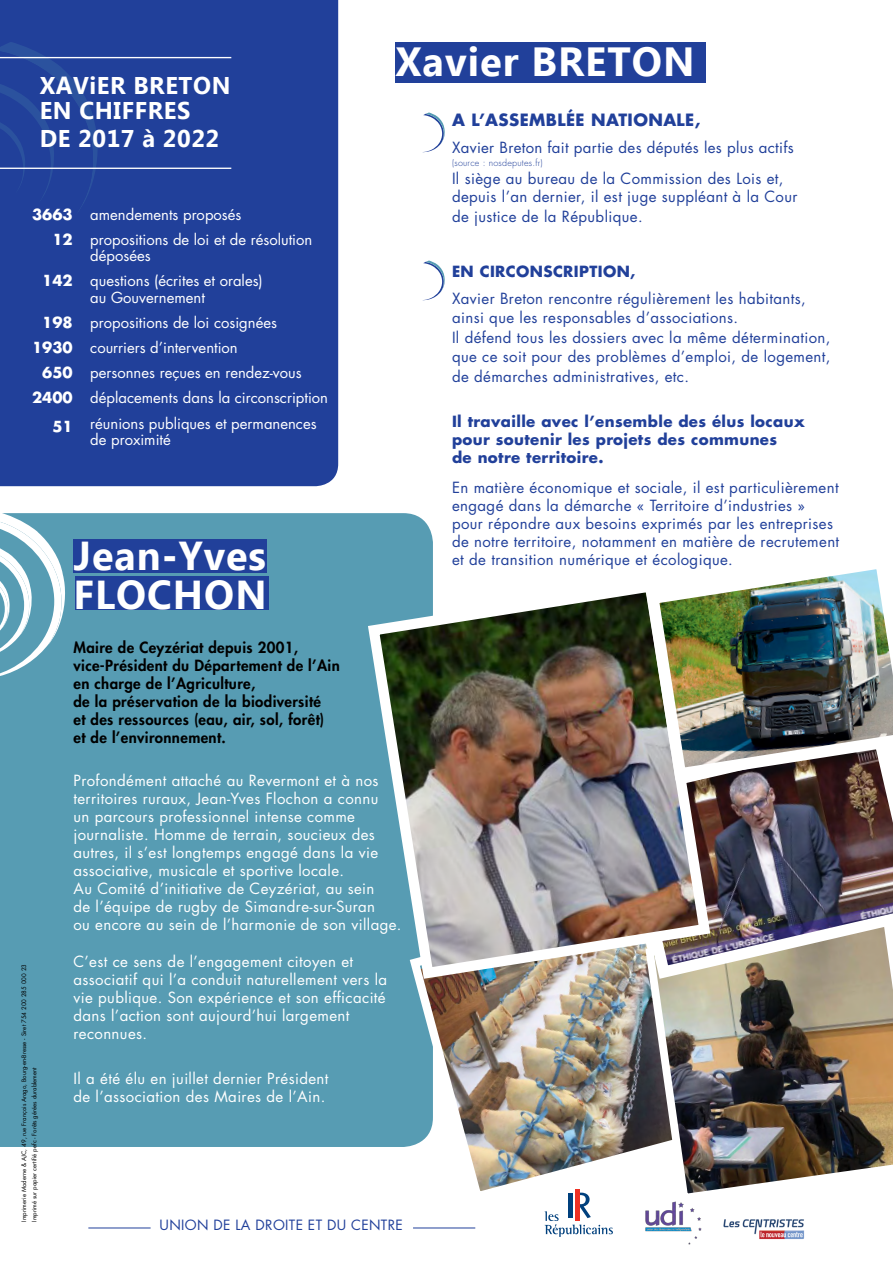
<style>
.page{position:relative;width:893px;height:1263px;background:#fff}
.page>*{position:absolute;margin:0;border:0;box-sizing:border-box;transform-origin:0 0}
.t1{font:700 40.65px "Ebrima";letter-spacing:.025em;color:#fff}
.t2{font:700 40.35px/39px "Ebrima";letter-spacing:.025em;color:#fff}
.t3{font:700 24.15px/24.9px "Ebrima";letter-spacing:.025em;color:#fff}
.t4{font:700 16.5px "Futura Std";letter-spacing:.025em;color:#21409a}
.t5{font:15px/18px "Futura Std";letter-spacing:.025em;color:#21409a}
.t6{font:15px/18px "Futura Std";letter-spacing:.025em;color:#fff}
.t7{font:800 15px/18px "Futura Std";letter-spacing:.025em;color:#000}
.t8{font:700 15px/18px "Futura Std";letter-spacing:.025em;color:#21409a}
.t9{font:14.85px/25.2px "Futura Std";color:#fff}
.t10{font:700 14.85px/25.2px "Futura Std";color:#fff;text-align:right}
.t11{font:13.8px "Futura Std";letter-spacing:.025em;color:#21409a}
.t12{font:300 9px "Futura Std";letter-spacing:.025em;color:#21409a}
.t13{font:6px/10.2px "Futura Std";color:#000}
</style>
<div class="page">
<img style="left:645px;top:1207px;width:57px;height:38px">
<img style="left:723px;top:1219px;width:82px;height:21px">
<svg style="left:545px;top:1206px;width:68px;height:31px"></svg>
<hr style="left:576px;top:1189px;width:4px;height:32px;background:#ee3124">
<hr style="left:568px;top:1192px;width:4px;height:25px;background:#00407d">
<hr style="left:88px;top:1227px;width:63px;height:1px;background:#21409a">
<hr style="left:413px;top:1227px;width:62px;height:1px;background:#21409a">
<div style="left:0;top:0;width:338px;height:486px;background:#21409a"></div>
<div style="left:0;top:513px;width:433px;height:634px;background:#579cb3"></div>
<svg style="left:0;top:513px;width:66px;height:168px"></svg>
<div style="left:75px;top:576px;width:194px;height:34px;background:#21409a"></div>
<div style="left:73px;top:539px;width:194px;height:34px;background:#21409a"></div>
<svg style="left:0;top:42px;width:99px;height:220px;background:#22429a"></svg>
<div style="left:395px;top:42px;width:311px;height:41px;background:#21409a"></div>
<svg style="left:423px;top:112px;width:22px;height:40px"></svg>
<svg style="left:423px;top:260px;width:22px;height:40px"></svg>
<hr style="left:0;top:168px;width:231px;height:1px;background:#fff">
<hr style="left:0;top:57px;width:231px;height:1px;background:#fff">
<img style="left:405px;top:985px;width:236px;height:221px">
<img style="left:641px;top:985px;width:252px;height:222px">
<img style="left:716px;top:787px;width:177px;height:198px">
<img style="left:362px;top:575px;width:354px;height:410px">
<img style="left:640px;top:569px;width:253px;height:218px">
<h3 class="t3" style="left:40px;top:75px;width:192px">XAViER BRETON<br>EN CHIFFRES</h3>
<h3 class="t3" style="left:40px;top:128px;width:181px">DE 2017 à 2022</h3>
<p class="t10" style="left:32px;top:201px;width:42px">3663<br>12</p>
<p class="t10" style="left:42px;top:268px;width:32px">142</p>
<p class="t10" style="left:32px;top:309px;width:42px">198<br>1930<br>650<br>2400</p>
<p class="t10" style="left:52px;top:414px;width:22px">51</p>
<p class="t9" style="left:90px;top:202px;width:224px">amendements proposés propositions de loi et de résolution</p>
<p class="t9" style="left:90px;top:243px;width:174px">déposées<br>questions (écrites et orales)</p>
<p class="t9" style="left:90px;top:285px;width:239px">au Gouvernement<br>propositions de loi cosignées courriers d’intervention<br>personnes reçues en rendez-vous déplacements dans la circonscription réunions publiques et permanences</p>
<p class="t9" style="left:90px;top:427px;width:82px">de proximité</p>
<h2 class="t2" style="left:73px;top:538px;width:195px">Jean-Yves<br>FLOCHON</h2>
<p class="t7" style="left:73px;top:638px;width:268px">Maire de Ceyzériat depuis 2001, vice-Président du Département de l’Ain en charge de l’Agriculture,<br>de la préservation de la biodiversité<br>et des ressources (eau, air, sol, forêt) et de l’environnement.</p>
<h1 class="t1" style="left:395px;top:31px;width:301px">Xavier BRETON</h1>
<p class="t4" style="left:452px;top:109px;width:250px">A L’ASSEMBLÉE NATIONALE,</p>
<p class="t5" style="left:452px;top:138px;width:343px">Xavier Breton fait partie des députés les plus actifs</p>
<p class="t12" style="left:452px;top:157px;width:92px">(source : nosdeputes.fr)</p>
<p class="t5" style="left:452px;top:170px;width:347px">Il siège au bureau de la Commission des Lois et, depuis l’an dernier, il est juge suppléant à la Cour</p>
<p class="t5" style="left:452px;top:208px;width:192px">de justice de la République.</p>
<p class="t8" style="left:452px;top:262px;width:185px">EN CIRCONSCRIPTION,</p>
<p class="t5" style="left:452px;top:289px;width:380px;line-height:19.5px">Xavier Breton rencontre régulièrement les habitants, ainsi que les responsables d’associations.<br>Il défend tous les dossiers avec la même détermination, que ce soit pour des problèmes d’emploi, de logement, de démarches administratives, etc.</p>
<p class="t8" style="left:452px;top:412px;width:354px">Il travaille avec l’ensemble des élus locaux pour soutenir les projets des communes<br>de notre territoire.</p>
<p class="t5" style="left:452px;top:479px;width:389px">En matière économique et sociale, il est particulièrement engagé dans la démarche « Territoire d’industries » pour répondre aux besoins exprimés par les entreprises de notre territoire, notamment en matière de recrutement et de transition numérique et écologique.</p>
<p class="t13" style="left:19px;top:1222px;width:259px;rotate:-90deg">Imprimerie Moderne &amp; AJC, 49, rue François Arago, Bourg-en-Bresse - Siret 754 200 285 000 23<br>Imprimé sur papier certifié pefc - Forêts gérées durablement</p>
<p class="t6" style="left:73px;top:772px;width:330px">Profondément attaché au Revermont et à nos territoires ruraux, Jean-Yves Flochon a connu<br>un parcours professionnel intense comme journaliste. Homme de terrain, soucieux des autres, il s’est longtemps engagé dans la vie associative, musicale et sportive locale.<br>Au Comité d’initiative de Ceyzériat, au sein<br>de l’équipe de rugby de Simandre-sur-Suran<br>ou encore au sein de l’harmonie de son village.</p>
<p class="t6" style="left:73px;top:953px;width:315px">C’est ce sens de l’engagement citoyen et associatif qui l’a conduit naturellement vers la vie publique. Son expérience et son efficacité dans l’action sont aujourd’hui largement reconnues.</p>
<p class="t6" style="left:73px;top:1069px;width:256px">Il a été élu en juillet dernier Président de l’association des Maires de l’Ain.</p>
<p class="t11" style="left:160px;top:1216px;width:245px">UNION DE LA DROITE ET DU CENTRE</p>
</div>
